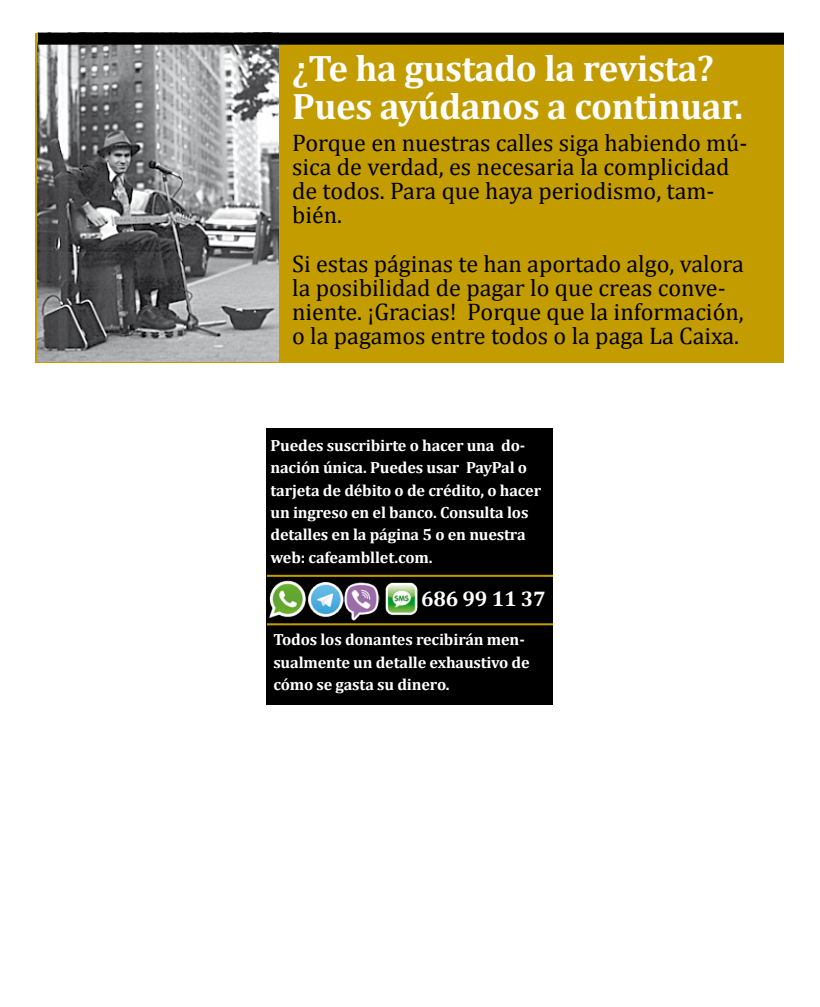
<style>
.page{position:relative;width:820px;height:1007px;background:#fff}
.page>*{position:absolute;margin:0;border:0;box-sizing:border-box;transform-origin:0 0}
.t1{font:700 37px/38.5px "Cambria";letter-spacing:-.01em;color:#fff}
.t2{font:24.1px/24.1px "Cambria";color:#000}
.t3{font:700 21.2px "Cambria";letter-spacing:-.01em;color:#fff}
.t4{font:700 16.2px/22.3px "Cambria";letter-spacing:-.01em;color:#fff}
</style>
<div class="page">
<div style="left:36px;top:34px;width:747px;height:329px;background:#c39c00"></div>
<img style="left:38px;top:45px;width:241px;height:316px">
<div style="left:38px;top:33px;width:745px;height:12px;background:#000"></div>
<div style="left:267px;top:428px;width:286px;height:276px;background:#000"></div>
<img style="left:269px;top:580px;width:36px;height:38px">
<img style="left:305px;top:582px;width:38px;height:35px">
<img style="left:343px;top:582px;width:36px;height:39px">
<img style="left:385px;top:582px;width:33px;height:34px">
<hr style="left:267px;top:574px;width:286px;height:2px;background:#c39c00">
<hr style="left:267px;top:623px;width:286px;height:2px;background:#c39c00">
<h1 class="t1" style="left:292px;top:47px;width:452px">¿Te ha gustado la revista?<br>Pues ayúdanos a continuar.</h1>
<p class="t2" style="left:292px;top:131px;width:456px">Porque en nuestras calles siga habiendo mú&shy;sica de verdad, es necesaria la complicidad de todos. Para que haya periodismo, tam&shy;bién.</p>
<p class="t2" style="left:292px;top:251px;width:453px">Si estas páginas te han aportado algo, valora la posibilidad de pagar lo que creas conve&shy;niente. ¡Gracias! Porque que la información, o la pagamos entre todos o la paga La Caixa.</p>
<p class="t4" style="left:270px;top:434px;width:272px">Puedes suscribirte o hacer una do&shy;nación única. Puedes usar PayPal o tarjeta de débito o de crédito, o hacer un ingreso en el banco. Consulta los detalles en la página 5 o en nuestra web: cafeambllet.com.</p>
<p class="t3" style="left:421px;top:583px;width:126px">686 99 11 37</p>
<p class="t4" style="left:273px;top:628px;width:258px">Todos los donantes recibirán men&shy;sualmente un detalle exhaustivo de cómo se gasta su dinero.</p>
</div>
